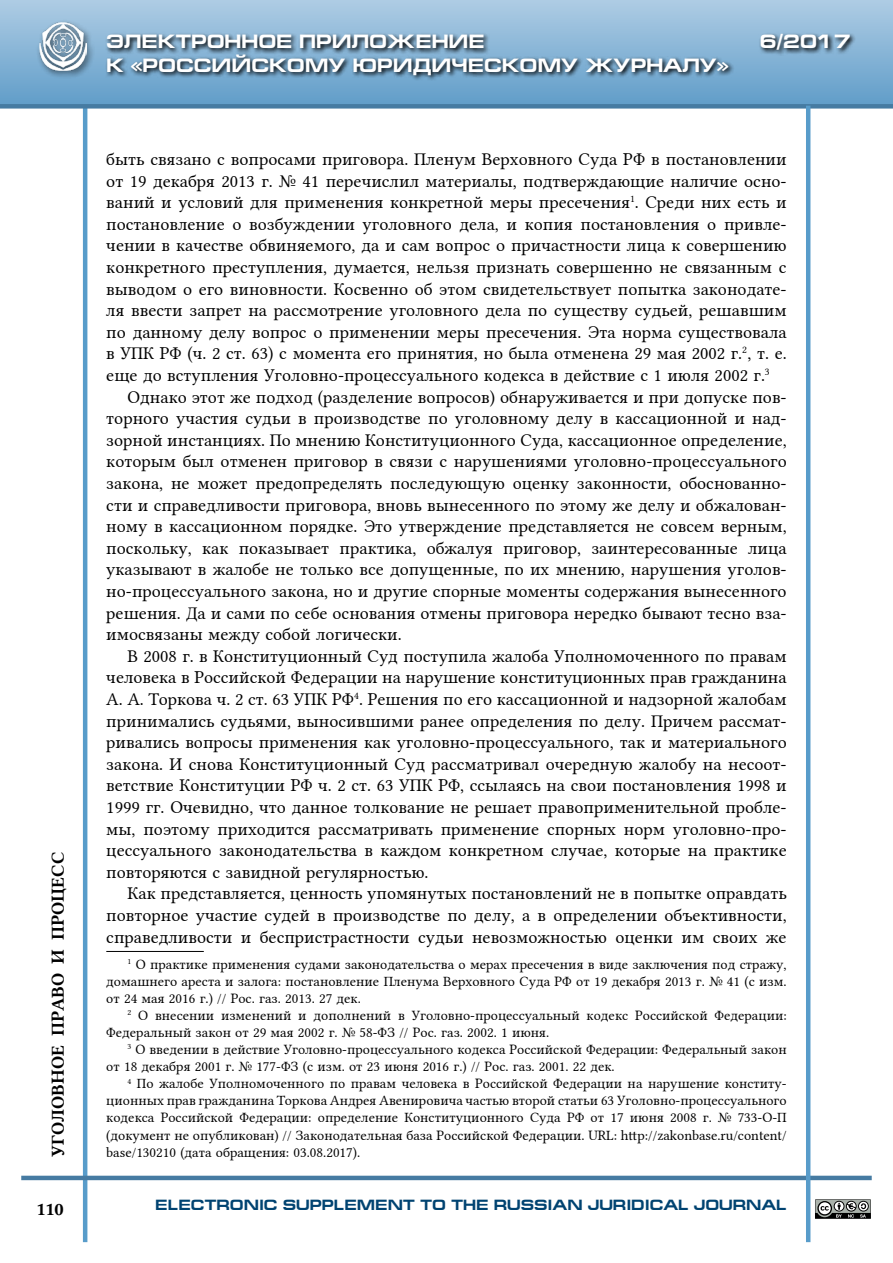
<style>
.page{position:relative;width:893px;height:1263px;background:#fff}
.page>*{position:absolute;margin:0;border:0;box-sizing:border-box;transform-origin:0 0}
.t1{font:700 19.5px "Europe Ext";color:#fff}
.t2{font:18px "Lin Libertine";color:#000}
.t3{font:18px "Lin Libertine B";color:#000}
.t4{font:700 15px "Europe Ext";color:#004371}
.t5{font:14.25px/17.1px "Lin Libertine";color:#000;text-align:justify}
</style>
<div class="page">
<div style="left:0;top:0;width:893px;height:106px;background:linear-gradient(to bottom,#aecce4,#619dc9)"></div>
<hr style="left:83px;top:106px;width:4px;height:1136px;background:#589cca">
<hr style="left:21px;top:1176px;width:851px;height:4px;background:#467ba2">
<div style="left:0;top:104px;width:893px;height:5px;background:#467ba2"></div>
<div style="left:35px;top:19px;width:60px;height:60px;background:#000;opacity:.63"></div>
<img style="left:39px;top:23px;width:48px;height:47px">
<svg style="left:105px;top:31px;width:751px;height:50px"></svg>
<hr style="left:806px;top:106px;width:4px;height:1136px;background:#589cca">
<svg style="left:815px;top:1199px;width:56px;height:20px"></svg>
<hr style="left:106px;top:951px;width:98px;height:1px;background:#000">
<p class="t3" style="left:46px;top:1157px;width:307px;rotate:-90deg">УГОЛОВНОЕ ПРАВО И ПРОЦЕСС</p>
<p class="t3" style="left:36px;top:1197px;width:29px">110</p>
<p class="t1" style="left:106px;top:31px;width:380px">ЭЛЕКТРОННОЕ ПРИЛОЖЕНИЕ</p>
<p class="t1" style="left:760px;top:31px;width:92px">6/2017</p>
<p class="t1" style="left:106px;top:54px;width:624px">К «РОССИЙСКОМУ ЮРИДИЧЕСКОМУ ЖУРНАЛУ»</p>
<p class="t2" style="left:106px;top:145px;width:682px">быть связано с вопросами приговора. Пленум Верховного Суда РФ в постановлении</p>
<p class="t2" style="left:106px;top:166px;width:682px">от 19 декабря 2013 г. № 41 перечислил материалы, подтверждающие наличие осно-</p>
<p class="t2" style="left:106px;top:188px;width:682px">ваний и условий для применения конкретной меры пресечения<sup>1</sup>. Среди них есть и</p>
<p class="t2" style="left:106px;top:209px;width:682px">постановление о возбуждении уголовного дела, и копия постановления о привле-</p>
<p class="t2" style="left:106px;top:231px;width:682px">чении в качестве обвиняемого, да и сам вопрос о причастности лица к совершению</p>
<p class="t2" style="left:106px;top:253px;width:682px">конкретного преступления, думается, нельзя признать совершенно не связанным с</p>
<p class="t2" style="left:106px;top:274px;width:682px">выводом о его виновности. Косвенно об этом свидетельствует попытка законодате-</p>
<p class="t2" style="left:106px;top:296px;width:682px">ля ввести запрет на рассмотрение уголовного дела по существу судьей, решавшим</p>
<p class="t2" style="left:106px;top:317px;width:682px">по данному делу вопрос о применении меры пресечения. Эта норма существовала</p>
<p class="t2" style="left:106px;top:339px;width:682px">в УПК РФ (ч. 2 ст. 63) с момента его принятия, но была отменена 29 мая 2002 г.<sup>2</sup>, т. е.</p>
<p class="t2" style="left:106px;top:361px;width:665px">еще до вступления Уголовно-процессуального кодекса в действие с 1 июля 2002 г.<sup>3</sup></p>
<p class="t2" style="left:128px;top:382px;width:659px">Однако этот же подход (разделение вопросов) обнаруживается и при допуске пов-</p>
<p class="t2" style="left:106px;top:404px;width:682px">торного участия судьи в производстве по уголовному делу в кассационной и над-</p>
<p class="t2" style="left:106px;top:425px;width:682px">зорной инстанциях. По мнению Конституционного Суда, кассационное определение,</p>
<p class="t2" style="left:106px;top:447px;width:682px">которым был отменен приговор в связи с нарушениями уголовно-процессуального</p>
<p class="t2" style="left:106px;top:469px;width:682px">закона, не может предопределять последующую оценку законности, обоснованно-</p>
<p class="t2" style="left:106px;top:490px;width:682px">сти и справедливости приговора, вновь вынесенного по этому же делу и обжалован-</p>
<p class="t2" style="left:106px;top:512px;width:682px">ному в кассационном порядке. Это утверждение представляется не совсем верным,</p>
<p class="t2" style="left:106px;top:533px;width:682px">поскольку, как показывает практика, обжалуя приговор, заинтересованные лица</p>
<p class="t2" style="left:106px;top:555px;width:682px">указывают в жалобе не только все допущенные, по их мнению, нарушения уголов-</p>
<p class="t2" style="left:106px;top:577px;width:682px">но-процессуального закона, но и другие спорные моменты содержания вынесенного</p>
<p class="t2" style="left:106px;top:598px;width:682px">решения. Да и сами по себе основания отмены приговора нередко бывают тесно вза-</p>
<p class="t2" style="left:106px;top:620px;width:297px">имосвязаны между собой логически.</p>
<p class="t2" style="left:128px;top:641px;width:661px">В 2008 г. в Конституционный Суд поступила жалоба Уполномоченного по правам</p>
<p class="t2" style="left:106px;top:663px;width:682px">человека в Российской Федерации на нарушение конституционных прав гражданина</p>
<p class="t2" style="left:106px;top:685px;width:682px">А. А. Торкова ч. 2 ст. 63 УПК РФ<sup>4</sup>. Решения по его кассационной и надзорной жалобам</p>
<p class="t2" style="left:106px;top:706px;width:680px">принимались судьями, выносившими ранее определения по делу. Причем рассмат-</p>
<p class="t2" style="left:106px;top:728px;width:682px">ривались вопросы применения как уголовно-процессуального, так и материального</p>
<p class="t2" style="left:106px;top:749px;width:682px">закона. И снова Конституционный Суд рассматривал очередную жалобу на несоот-</p>
<p class="t2" style="left:106px;top:771px;width:682px">ветствие Конституции РФ ч. 2 ст. 63 УПК РФ, ссылаясь на свои постановления 1998 и</p>
<p class="t2" style="left:106px;top:793px;width:682px">1999 гг. Очевидно, что данное толкование не решает правоприменительной пробле-</p>
<p class="t2" style="left:106px;top:814px;width:682px">мы, поэтому приходится рассматривать применение спорных норм уголовно-про-</p>
<p class="t2" style="left:106px;top:836px;width:682px">цессуального законодательства в каждом конкретном случае, которые на практике</p>
<p class="t2" style="left:106px;top:857px;width:324px">повторяются с завидной регулярностью.</p>
<p class="t2" style="left:128px;top:879px;width:661px">Как представляется, ценность упомянутых постановлений не в попытке оправдать</p>
<p class="t2" style="left:106px;top:901px;width:682px">повторное участие судей в производстве по делу, а в определении объективности,</p>
<p class="t2" style="left:106px;top:922px;width:682px">справедливости и беспристрастности судьи невозможностью оценки им своих же</p>
<p class="t5" style="left:106px;top:954px;width:682px;text-indent:21px"><sup>1</sup> О практике применения судами законодательства о мерах пресечения в виде заключения под стражу, домашнего ареста и залога: постановление Пленума Верховного Суда РФ от 19 декабря 2013 г. № 41 (с изм. от 24 мая 2016 г.) // Рос. газ. 2013. 27 дек.</p>
<p class="t5" style="left:106px;top:1005px;width:682px;text-indent:21px"><sup>2</sup> О внесении изменений и дополнений в Уголовно-процессуальный кодекс Российской Федерации:<br>Федеральный закон от 29 мая 2002 г. № 58-ФЗ // Рос. газ. 2002. 1 июня.</p>
<p class="t5" style="left:106px;top:1039px;width:682px;text-indent:21px"><sup>3</sup> О введении в действие Уголовно-процессуального кодекса Российской Федерации: Федеральный закон от 18 декабря 2001 г. № 177-ФЗ (с изм. от 23 июня 2016 г.) // Рос. газ. 2001. 22 дек.</p>
<p class="t5" style="left:106px;top:1073px;width:682px;text-indent:21px"><sup>4</sup> По жалобе Уполномоченного по правам человека в Российской Федерации на нарушение конститу&shy;ционных прав гражданина Торкова Андрея Авенировича частью второй статьи 63 Уголовно-процессуального кодекса Российской Федерации: определение Конституционного Суда РФ от 17 июня 2008 г. № 733-О-П (документ не опубликован) // Законодательная база Российской Федерации. URL: http://zakonbase.ru/content/ base/130210 (дата обращения: 03.08.2017).</p>
<p class="t4" style="left:155px;top:1196px;width:633px">ELECTRONIC SUPPLEMENT TO THE RUSSIAN JURIDICAL JOURNAL</p>
</div>
